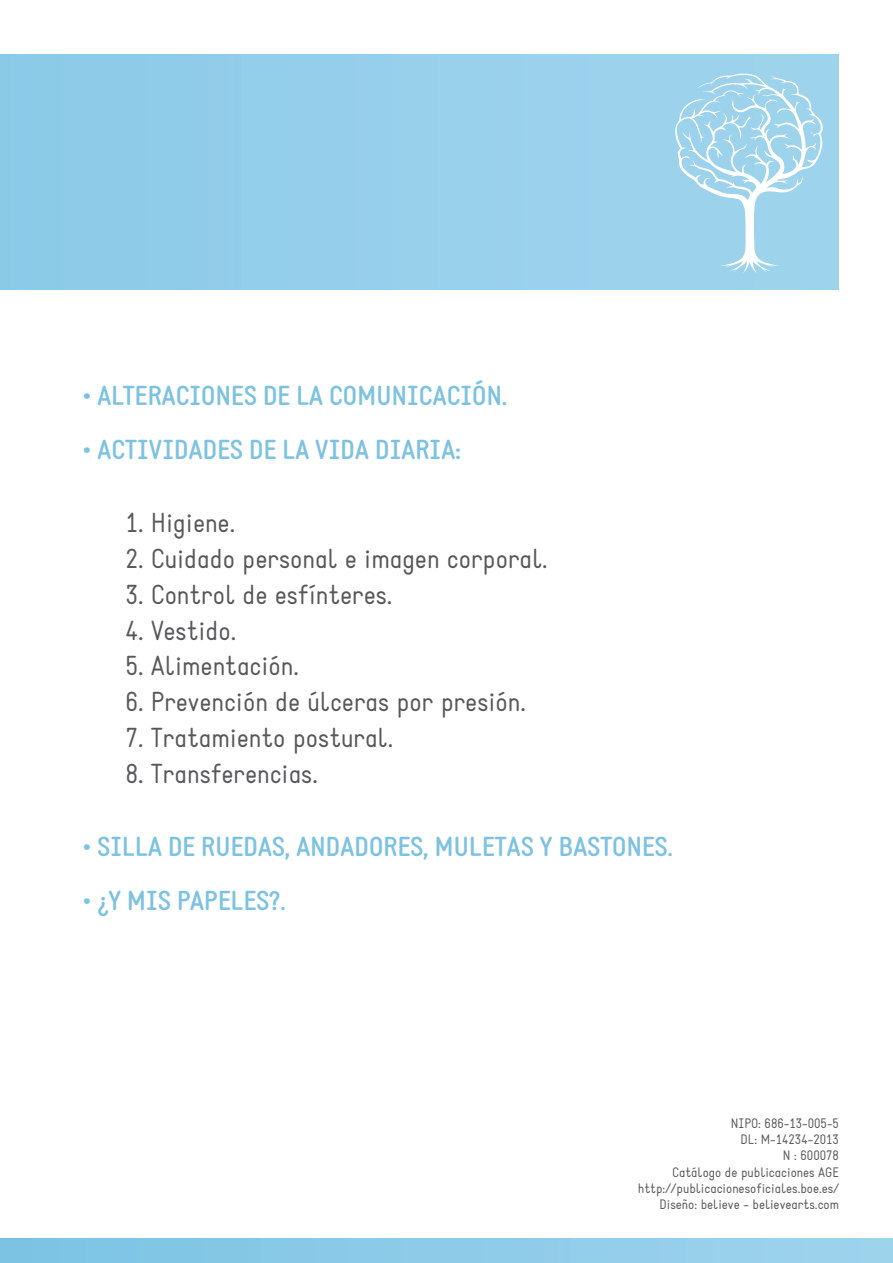
<style>
.page{position:relative;width:893px;height:1263px;background:#fff}
.page>*{position:absolute;margin:0;border:0;box-sizing:border-box;transform-origin:0 0}
.t1{font:27px "Static";color:#57585a}
.t2{font:700 27px "Static";color:#7dc2e1}
.t3{font:13.5px/16.2px "Static";color:#57585a;text-align:right}
</style>
<div class="page">
<div style="left:0;top:54px;width:839px;height:235px;background:#96cfea"></div>
<div style="left:0;top:1238px;width:893px;height:24px;background:linear-gradient(to right,#7bc3e3,#9fd3ed)"></div>
<svg style="left:675px;top:73px;width:148px;height:200px"></svg>
<p class="t2" style="left:83px;top:380px;width:426px">• ALTERACIONES DE LA COMUNICACIÓN.</p>
<p class="t2" style="left:83px;top:434px;width:379px">• ACTIVIDADES DE LA VIDA DIARIA:</p>
<p class="t1" style="left:125px;top:506px;width:111px">1. Higiene.</p>
<p class="t1" style="left:125px;top:542px;width:424px">2. Cuidado personal e imagen corporal.</p>
<p class="t1" style="left:125px;top:578px;width:268px">3. Control de esfínteres.</p>
<p class="t1" style="left:125px;top:614px;width:112px">4. Vestido.</p>
<p class="t1" style="left:125px;top:650px;width:175px">5. Alimentación.</p>
<p class="t1" style="left:125px;top:686px;width:402px">6. Prevención de úlceras por presión.</p>
<p class="t1" style="left:125px;top:722px;width:269px">7. Tratamiento postural.</p>
<p class="t1" style="left:125px;top:758px;width:194px">8. Transferencias.</p>
<p class="t2" style="left:83px;top:830px;width:592px">• SILLA DE RUEDAS, ANDADORES, MULETAS Y BASTONES.</p>
<p class="t2" style="left:83px;top:884px;width:205px">• ¿Y MIS PAPELES?.</p>
<p class="t3" style="left:638px;top:1115px;width:203px">NIPO: 686-13-005-5<br>DL: M-14234-2013<br>N : 600078<br>Catálogo de publicaciones AGE http://publicacionesoficiales.boe.es/<br>Diseño: believe - believearts.com</p>
</div>
